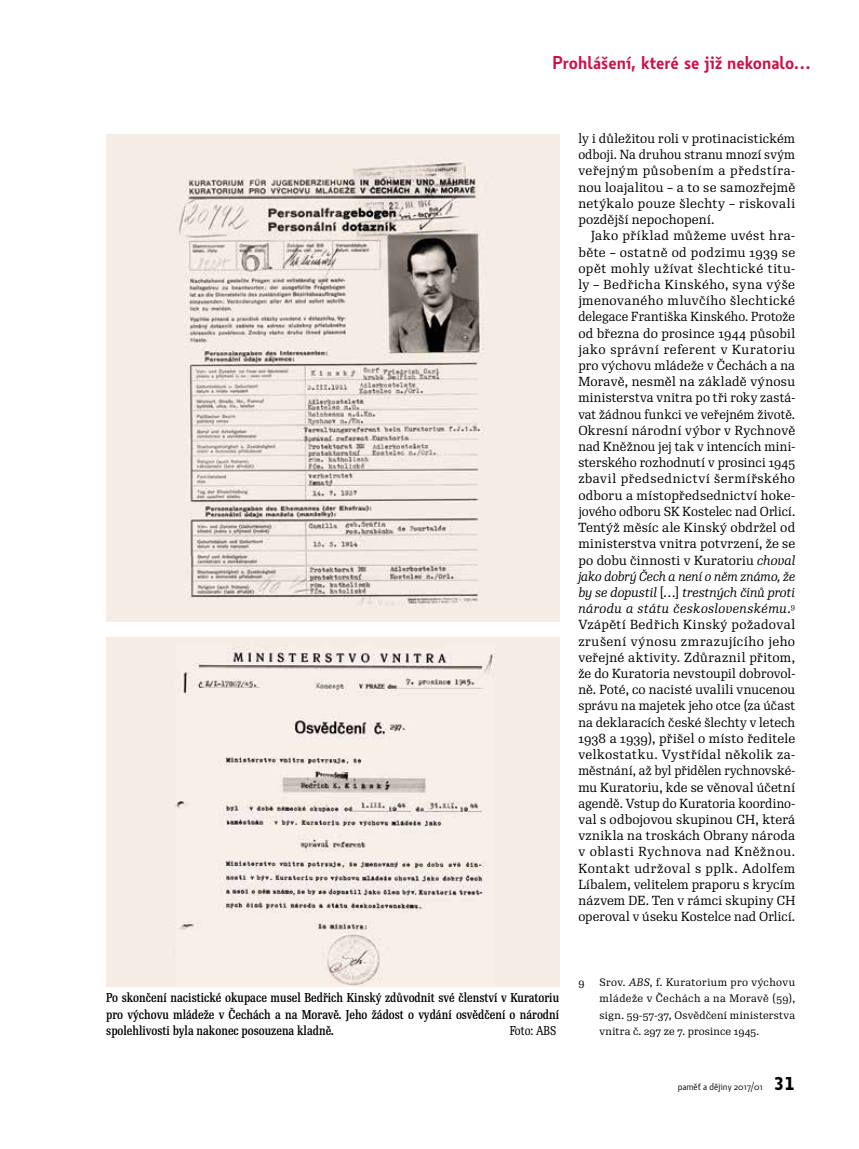
<style>
.page{position:relative;width:859px;height:1149px;background:#fff}
.page>*{position:absolute;margin:0;border:0;box-sizing:border-box;transform-origin:0 0}
.t1{font:600 18px "Botanika Std";color:#cb1148}
.t2{font:12.75px/16.2px "Re Public Std";letter-spacing:.015em;color:#000;text-align:justify}
.t3{font:500 12.45px/16.2px "Re Public Std Cond";color:#000;text-align:justify}
.t4{font:12.45px "Re Public Std Cond";color:#000}
.t5{font:10.5px/16.2px "Re Public Std";letter-spacing:.02em;color:#000;text-align:justify}
.t6{font:9.75px "Botanika Std";color:#000}
.s1{font-style:italic}
.s2{font-family:"Botanika Mono";font-weight:700;font-size:18px}
</style>
<div class="page">
<img style="left:106px;top:135px;width:453px;height:486px">
<img style="left:106px;top:637px;width:453px;height:348px">
<h1 class="t1" style="left:552px;top:51px;width:259px">Prohlášení, které se již nekonalo…</h1>
<p class="t2" style="left:578px;top:130px;width:218px">ly i důležitou roli v protinacistickém odboji. Na druhou stranu mnozí svým veřejným působením a předstíra&shy;nou loajalitou – a to se samozřejmě netýkalo pouze šlechty – riskovali pozdější nepochopení.</p>
<p class="t2" style="left:578px;top:228px;width:218px;text-indent:13px">Jako příklad můžeme uvést hra&shy;běte – ostatně od podzimu 1939 se opět mohly užívat šlechtické titu&shy;ly – Bedřicha Kinského, syna výše jmenovaného mluvčího šlechtické delegace Františka Kinského. Protože od března do prosince 1944 působil jako správní referent v Kuratoriu pro výchovu mládeže v Čechách a na Moravě, nesměl na základě výnosu ministerstva vnitra po tři roky zastá&shy;vat žádnou funkci ve veřejném životě.<br>Okresní národní výbor v Rychnově nad Kněžnou jej tak v intencích mini&shy;sterského rozhodnutí v prosinci 1945 zbavil předsednictví šermířského odboru a místopředsednictví hoke&shy;jového odboru SK Kostelec nad Orlicí.<br>Tentýž měsíc ale Kinský obdržel od ministerstva vnitra potvrzení, že se po dobu činnosti v Kuratoriu <span class="s1">choval jako dobrý Čech a není o něm známo, že by se dopustil</span> […] <span class="s1">trestných činů proti národu a státu československému</span>.<sup>9<br></sup>Vzápětí Bedřich Kinský požadoval zrušení výnosu zmrazujícího jeho veřejné aktivity. Zdůraznil přitom, že do Kuratoria nevstoupil dobrovol&shy;ně. Poté, co nacisté uvalili vnucenou správu na majetek jeho otce (za účast na deklaracích české šlechty v letech 1938 a 1939), přišel o místo ředitele velkostatku. Vystřídal několik za&shy;městnání, až byl přidělen rychnovské&shy;mu Kuratoriu, kde se věnoval účetní agendě. Vstup do Kuratoria koordino&shy;val s odbojovou skupinou CH, která vznikla na troskách Obrany národa v oblasti Rychnova nad Kněžnou.<br>Kontakt udržoval s pplk. Adolfem Líbalem, velitelem praporu s krycím názvem DE. Ten v rámci skupiny CH operoval v úseku Kostelce nad Orlicí.</p>
<p class="t3" style="left:106px;top:989px;width:454px">Po skončení nacistické okupace musel Bedřich Kinský zdůvodnit své členství v Kuratoriu pro výchovu mládeže v Čechách a na Moravě. Jeho žádost o vydání osvědčení o národní spolehlivosti byla nakonec posouzena kladně.</p>
<p class="t4" style="left:510px;top:1021px;width:48px">Foto: ABS</p>
<p class="t5" style="left:578px;top:974px;width:8px">9</p>
<p class="t5" style="left:600px;top:974px;width:197px">Srov. <span class="s1">ABS</span>, f. Kuratorium pro výchovu mládeže v Čechách a na Moravě (59), sign. 59-57-37, Osvědčení ministerstva vnitra č. 297 ze 7. prosince 1945.</p>
<p class="t6" style="left:678px;top:1080px;width:119px">paměť a dějiny 2017/01 <span class="s2">31</span></p>
</div>
